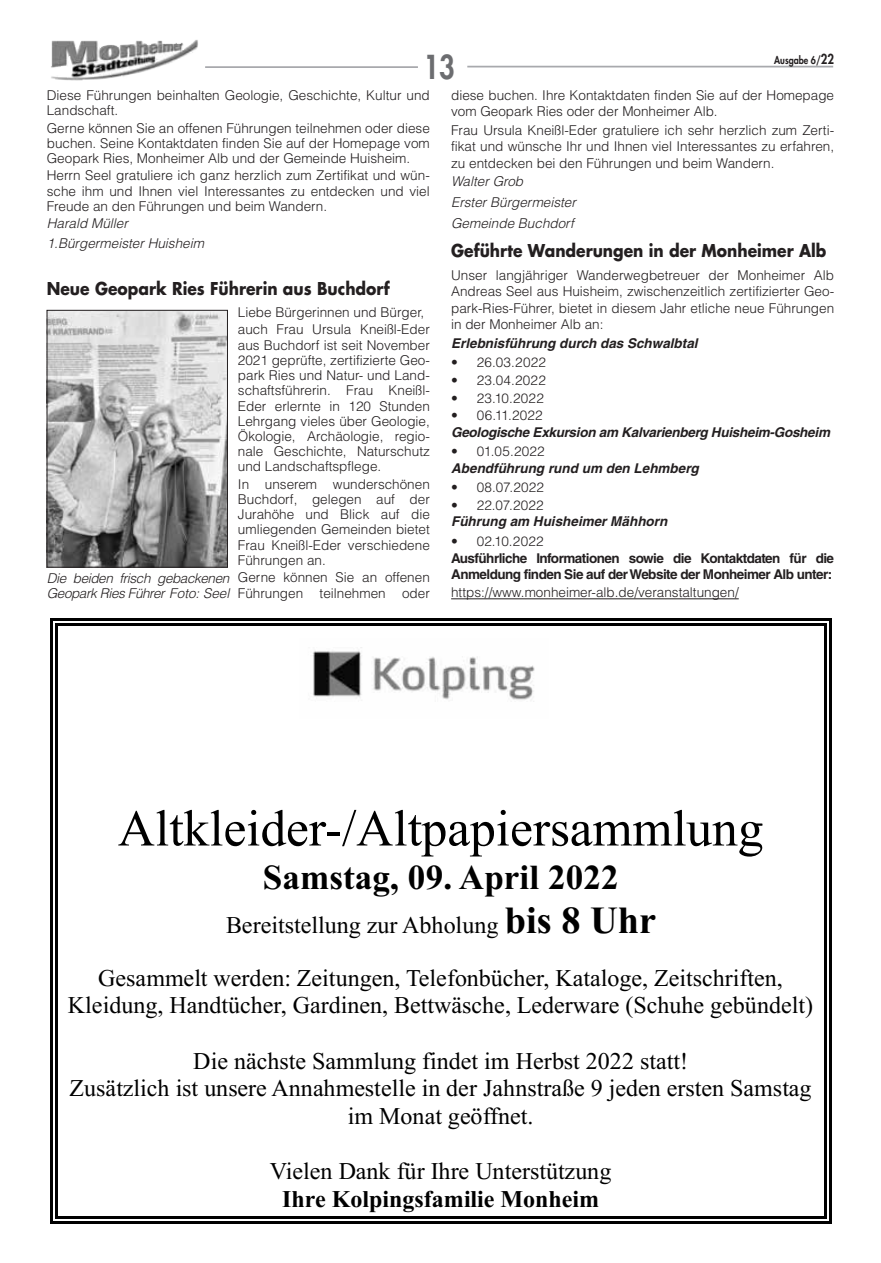
<style>
.page{position:relative;width:881px;height:1263px;background:#fff}
.page>*{position:absolute;margin:0;border:0;box-sizing:border-box;transform-origin:0 0}
.t1{font:51.3px "Dfkjrp Times New Roman";color:#000}
.t2{font:700 35.1px "Hsnktb Times New Roman";color:#000}
.t3{font:800 32.1px "Futura LT";color:#6c6d70;scale:.85 1}
.t4{font:24px/27.6px "Dfkjrp Times New Roman";color:#000;text-align:center}
.t5{font:700 24px "Hsnktb Times New Roman";color:#000}
.t6{font:700 17.25px "Futura LT";color:#231f20;scale:.9 1}
.t7{font:300 13.5px/15.3px "Helvetica LT";color:#231f20;text-align:justify}
.t8{font:700 13.5px/16.4px "Helvetica LT";letter-spacing:-.04em;color:#231f20}
.t9{font:italic 700 13.5px "Helvetica LT";color:#231f20}
.t10{font:italic 300 13.5px/20.7px "Helvetica LT";color:#231f20}
.t11{font:italic 700 13.5px "Helvetica LT";letter-spacing:-.02em;color:#231f20}
.t12{font:italic 300 13.5px/15px "Helvetica LT";letter-spacing:-.03em;color:#231f20}
.t13{font:800 10.5px "Futura LT";color:#231f20;scale:.85 1}
.s1{font-size:13.5px}
.s2{font-family:"Hsnktb Times New Roman";font-weight:700;font-size:38.4px}
</style>
<div class="page">
<img style="left:51px;top:40px;width:147px;height:41px">
<hr style="left:205px;top:66px;width:213px;height:2px;background:#a8a9ad">
<hr style="left:467px;top:66px;width:365px;height:1px;background:#a8a9ad">
<svg style="left:50px;top:618px;width:7px;height:12px"></svg>
<hr style="left:57px;top:618px;width:766px;height:3px;background:#000">
<hr style="left:57px;top:623px;width:766px;height:2px;background:#000">
<svg style="left:823px;top:618px;width:7px;height:12px"></svg>
<hr style="left:55px;top:630px;width:2px;height:586px;background:#000">
<hr style="left:50px;top:630px;width:3px;height:586px;background:#000">
<svg style="left:50px;top:1216px;width:7px;height:7px"></svg>
<hr style="left:57px;top:1221px;width:766px;height:2px;background:#000">
<hr style="left:57px;top:1216px;width:766px;height:3px;background:#000">
<hr style="left:828px;top:630px;width:2px;height:586px;background:#000">
<hr style="left:823px;top:630px;width:3px;height:586px;background:#000">
<svg style="left:823px;top:1216px;width:7px;height:7px"></svg>
<img style="left:313px;top:647px;width:222px;height:55px">
<hr style="left:451px;top:598px;width:287px;height:1px;background:#231f20">
<img style="left:49px;top:312px;width:176px;height:253px">
<div style="left:47px;top:310px;width:180px;height:257px;border:1px solid #231f20"></div>
<h3 class="t3" style="left:423px;top:46px;width:39px">13</h3>
<p class="t13" style="left:774px;top:53px;width:72px">Ausgabe 6/<span class="s1">22</span></p>
<p class="t7" style="left:47px;top:87px;width:384px">Diese Führungen beinhalten Geologie, Geschichte, Kultur und<br>Landschaft.</p>
<p class="t7" style="left:47px;top:120px;width:384px">Gerne können Sie an offenen Führungen teilnehmen oder diese buchen. Seine Kontaktdaten finden Sie auf der Homepage vom Geopark Ries, Monheimer Alb und der Gemeinde Huisheim.</p>
<p class="t7" style="left:47px;top:168px;width:384px">Herrn Seel gratuliere ich ganz herzlich zum Zertifikat und wün&shy;sche ihm und Ihnen viel Interessantes zu entdecken und viel Freude an den Führungen und beim Wandern.</p>
<p class="t10" style="left:47px;top:214px;width:159px;line-height:19.5px">Harald Müller<br>1.Bürgermeister Huisheim</p>
<p class="t6" style="left:47px;top:277px;width:382px">Neue Geopark Ries Führerin aus Buchdorf</p>
<p class="t7" style="left:238px;top:303px;width:193px;line-height:17.4px">Liebe Bürgerinnen und Bürger, auch Frau Ursula Kneißl-Eder</p>
<p class="t7" style="left:238px;top:337px;width:193px">aus Buchdorf ist seit November 2021 geprüfte, zertifizierte Geo&shy;park Ries und Natur- und Land&shy;schaftsführerin.</p>
<p class="t7" style="left:238px;top:383px;width:193px;text-indent:108px">Frau Kneißl-Eder erlernte in 120 Stunden Lehrgang vieles über Geologie, Ökologie, Archäologie, regio&shy;nale Geschichte, Naturschutz und Landschaftspflege.</p>
<p class="t7" style="left:238px;top:476px;width:193px">In unserem wunderschönen Buchdorf, gelegen auf der Jurahöhe und Blick auf die umliegenden Gemeinden bietet Frau Kneißl-Eder verschiedene Führungen an.</p>
<p class="t7" style="left:238px;top:570px;width:193px">Gerne können Sie an offenen<br>Führungen teilnehmen oder</p>
<p class="t12" style="left:47px;top:570px;width:184px">Die beiden frisch gebackenen<br>Geopark Ries Führer Foto: Seel</p>
<p class="t7" style="left:451px;top:87px;width:384px;line-height:16.4px">diese buchen. Ihre Kontaktdaten finden Sie auf der Homepage vom Geopark Ries oder der Monheimer Alb.</p>
<p class="t7" style="left:451px;top:122px;width:384px;line-height:16.4px">Frau Ursula Kneißl-Eder gratuliere ich sehr herzlich zum Zerti&shy;fikat und wünsche Ihr und Ihnen viel Interessantes zu erfahren, zu entdecken bei den Führungen und beim Wandern.</p>
<p class="t10" style="left:451px;top:171px;width:126px">Walter Grob<br>Erster Bürgermeister<br>Gemeinde Buchdorf</p>
<p class="t6" style="left:451px;top:239px;width:418px">Geführte Wanderungen in der Monheimer Alb</p>
<p class="t7" style="left:451px;top:267px;width:384px;line-height:16.4px">Unser langjähriger Wanderwegbetreuer der Monheimer Alb Andreas Seel aus Huisheim, zwischenzeitlich zertifizierter Geo&shy;park-Ries-Führer, bietet in diesem Jahr etliche neue Führungen in der Monheimer Alb an:</p>
<p class="t9" style="left:451px;top:335px;width:248px">Erlebnisführung durch das Schwalbtal</p>
<p class="t7" style="left:451px;top:355px;width:96px">• 26.03. 2022</p>
<p class="t7" style="left:451px;top:372px;width:96px">• 23.04. 2022</p>
<p class="t7" style="left:451px;top:390px;width:94px">• 23.10. 2022</p>
<p class="t7" style="left:451px;top:408px;width:93px">• 06.11. 2022</p>
<p class="t11" style="left:451px;top:423px;width:380px">Geologische Exkursion am Kalvarienberg Huisheim-Gosheim</p>
<p class="t7" style="left:451px;top:444px;width:95px">• 01.05.2022</p>
<p class="t9" style="left:451px;top:460px;width:249px">Abendführung rund um den Lehmberg</p>
<p class="t7" style="left:451px;top:480px;width:94px">• 08. 07. 2022</p>
<p class="t7" style="left:451px;top:497px;width:94px">• 22. 07. 2022</p>
<p class="t9" style="left:451px;top:513px;width:218px">Führung am Huisheimer Mähhorn</p>
<p class="t7" style="left:451px;top:533px;width:94px">• 02.10. 2022</p>
<p class="t8" style="left:451px;top:549px;width:384px">Ausführliche Informationen sowie die Kontaktdaten für die<br>Anmeldung finden Sie auf der Website der Monheimer Alb unter:</p>
<p class="t7" style="left:451px;top:585px;width:289px">https://www. monheimer-alb. de/veranstaltungen/</p>
<h1 class="t1" style="left:118px;top:794px;width:646px">Altkleider-/Altpapiersammlung</h1>
<h2 class="t2" style="left:263px;top:853px;width:357px">Samstag, 09. April 2022</h2>
<h3 class="t4" style="left:226px;top:911px;width:431px">Bereitstellung zur Abholung <span class="s2">bis 8 Uhr</span></h3>
<h3 class="t4" style="left:68px;top:963px;width:746px">Gesammelt werden: Zeitungen, Telefonbücher, Kataloge, Zeitschriften,<br>Kleidung, Handtücher, Gardinen, Bettwäsche, Lederware (Schuhe gebündelt)</h3>
<h3 class="t4" style="left:69px;top:1046px;width:743px">Die nächste Sammlung findet im Herbst 2022 statt!<br>Zusätzlich ist unsere Annahmestelle in der Jahnstraße 9 jeden ersten Samstag im Monat geöffnet.</h3>
<h3 class="t4" style="left:270px;top:1157px;width:343px">Vielen Dank für Ihre Unterstützung</h3>
<h3 class="t5" style="left:282px;top:1182px;width:318px">Ihre Kolpingsfamilie Monheim</h3>
</div>
